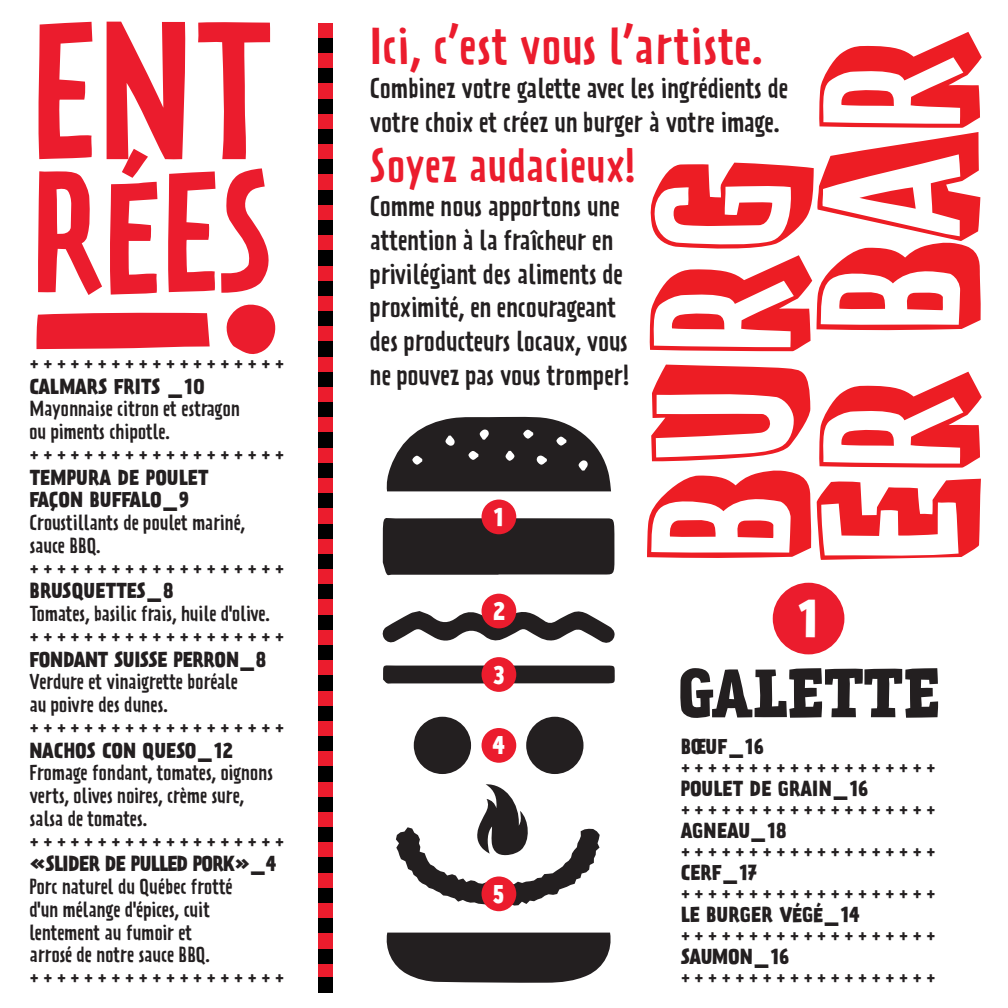
<style>
.page{position:relative;width:1008px;height:1008px;background:#fff}
.page>*{position:absolute;margin:0;border:0;box-sizing:border-box;transform-origin:0 0}
.t1{font:292.07px "Prater Sans One";color:#eb1c2d}
.t2{font:191.45px/169.6px "Prater Block One Back";letter-spacing:-.01em;color:#ed1d24}
.t3{font:173.08px "Prater Sans One";color:#eb1c2d}
.t4{font:152.08px "Prater Sans One";color:#eb1c2d}
.t5{font:700 61.07px "Prater Serif Two";color:#231f20}
.t6{font:700 46.9px "Prater Sans One";color:#fff}
.t7{font:45.68px "Prater Sans One";letter-spacing:.01em;color:#eb1c2d}
.t8{font:42.35px "Prater Sans One";letter-spacing:.01em;color:#eb1c2d}
.t9{font:25.38px/33.8px "Prater Sans One";letter-spacing:-.01em;color:#231f20}
.t10{font:700 22.75px "Prater Sans One";color:#fff}
.t11{font:19.25px/22.8px "Prater Sans One";letter-spacing:-.01em;color:#231f20}
.t12{font:700 19.25px/22.8px "Prater Sans One";letter-spacing:-.01em;color:#231f20}
.t13{font:700 19.25px "Prater Sans One";letter-spacing:-.035em;color:#231f20}
</style>
<div class="page">
<div style="left:318px;top:23px;width:15px;height:15px;background:#eb1c2d"></div>
<div style="left:318px;top:38px;width:15px;height:15px;background:#000"></div>
<div style="left:318px;top:53px;width:15px;height:16px;background:#eb1c2d"></div>
<div style="left:318px;top:69px;width:15px;height:15px;background:#000"></div>
<div style="left:318px;top:84px;width:15px;height:15px;background:#eb1c2d"></div>
<div style="left:318px;top:99px;width:15px;height:15px;background:#000"></div>
<div style="left:318px;top:114px;width:15px;height:15px;background:#eb1c2d"></div>
<div style="left:318px;top:129px;width:15px;height:16px;background:#000"></div>
<div style="left:318px;top:145px;width:15px;height:15px;background:#eb1c2d"></div>
<div style="left:318px;top:160px;width:15px;height:15px;background:#000"></div>
<div style="left:318px;top:175px;width:15px;height:15px;background:#eb1c2d"></div>
<div style="left:318px;top:190px;width:15px;height:15px;background:#000"></div>
<div style="left:318px;top:205px;width:15px;height:15px;background:#eb1c2d"></div>
<div style="left:318px;top:220px;width:15px;height:16px;background:#000"></div>
<div style="left:318px;top:236px;width:15px;height:15px;background:#eb1c2d"></div>
<div style="left:318px;top:251px;width:15px;height:15px;background:#000"></div>
<div style="left:318px;top:266px;width:15px;height:15px;background:#eb1c2d"></div>
<div style="left:318px;top:281px;width:15px;height:15px;background:#000"></div>
<div style="left:318px;top:296px;width:15px;height:15px;background:#eb1c2d"></div>
<div style="left:318px;top:311px;width:15px;height:16px;background:#000"></div>
<div style="left:318px;top:327px;width:15px;height:15px;background:#eb1c2d"></div>
<div style="left:318px;top:342px;width:15px;height:15px;background:#000"></div>
<div style="left:318px;top:357px;width:15px;height:15px;background:#eb1c2d"></div>
<div style="left:318px;top:372px;width:15px;height:15px;background:#000"></div>
<div style="left:318px;top:387px;width:15px;height:16px;background:#eb1c2d"></div>
<div style="left:318px;top:403px;width:15px;height:15px;background:#000"></div>
<div style="left:318px;top:418px;width:15px;height:15px;background:#eb1c2d"></div>
<div style="left:318px;top:433px;width:15px;height:15px;background:#000"></div>
<div style="left:318px;top:448px;width:15px;height:15px;background:#eb1c2d"></div>
<div style="left:318px;top:463px;width:15px;height:15px;background:#000"></div>
<div style="left:318px;top:478px;width:15px;height:16px;background:#eb1c2d"></div>
<div style="left:318px;top:494px;width:15px;height:15px;background:#000"></div>
<div style="left:318px;top:509px;width:15px;height:15px;background:#eb1c2d"></div>
<div style="left:318px;top:524px;width:15px;height:15px;background:#000"></div>
<div style="left:318px;top:539px;width:15px;height:15px;background:#eb1c2d"></div>
<div style="left:318px;top:554px;width:15px;height:15px;background:#000"></div>
<div style="left:318px;top:569px;width:15px;height:16px;background:#eb1c2d"></div>
<div style="left:318px;top:585px;width:15px;height:15px;background:#000"></div>
<div style="left:318px;top:600px;width:15px;height:15px;background:#eb1c2d"></div>
<div style="left:318px;top:615px;width:15px;height:15px;background:#000"></div>
<div style="left:318px;top:630px;width:15px;height:15px;background:#eb1c2d"></div>
<div style="left:318px;top:645px;width:15px;height:16px;background:#000"></div>
<div style="left:318px;top:661px;width:15px;height:15px;background:#eb1c2d"></div>
<div style="left:318px;top:676px;width:15px;height:15px;background:#000"></div>
<div style="left:318px;top:691px;width:15px;height:15px;background:#eb1c2d"></div>
<div style="left:318px;top:706px;width:15px;height:15px;background:#000"></div>
<div style="left:318px;top:721px;width:15px;height:15px;background:#eb1c2d"></div>
<div style="left:318px;top:736px;width:15px;height:16px;background:#000"></div>
<div style="left:318px;top:752px;width:15px;height:15px;background:#eb1c2d"></div>
<div style="left:318px;top:767px;width:15px;height:15px;background:#000"></div>
<div style="left:318px;top:782px;width:15px;height:15px;background:#eb1c2d"></div>
<div style="left:318px;top:797px;width:15px;height:15px;background:#000"></div>
<div style="left:318px;top:812px;width:15px;height:16px;background:#eb1c2d"></div>
<div style="left:318px;top:828px;width:15px;height:15px;background:#000"></div>
<div style="left:318px;top:843px;width:15px;height:15px;background:#eb1c2d"></div>
<div style="left:318px;top:858px;width:15px;height:15px;background:#000"></div>
<div style="left:318px;top:873px;width:15px;height:15px;background:#eb1c2d"></div>
<div style="left:318px;top:888px;width:15px;height:15px;background:#000"></div>
<div style="left:318px;top:903px;width:15px;height:16px;background:#eb1c2d"></div>
<div style="left:318px;top:919px;width:15px;height:15px;background:#000"></div>
<div style="left:318px;top:934px;width:15px;height:15px;background:#eb1c2d"></div>
<div style="left:318px;top:949px;width:15px;height:15px;background:#000"></div>
<div style="left:318px;top:964px;width:15px;height:15px;background:#eb1c2d"></div>
<div style="left:318px;top:978px;width:15px;height:15px;background:#000"></div>
<div style="left:773px;top:583px;width:71px;height:71px;background:#eb1c2d;border-radius:50%"></div>
<svg style="left:386px;top:416px;width:225px;height:75px"></svg>
<svg style="left:386px;top:933px;width:225px;height:50px;background:#393536"></svg>
<svg style="left:382px;top:609px;width:233px;height:34px"></svg>
<svg style="left:383px;top:663px;width:232px;height:21px;background:#464243"></svg>
<svg style="left:382px;top:510px;width:233px;height:66px;background:#423f40"></svg>
<div style="left:414px;top:717px;width:57px;height:57px;background:#231f20;border-radius:50%"></div>
<div style="left:526px;top:717px;width:58px;height:57px;background:#231f20;border-radius:50%"></div>
<svg style="left:396px;top:784px;width:204px;height:122px"></svg>
<div style="left:482px;top:500px;width:34px;height:34px;background:#eb1c2d;border-radius:50%"></div>
<div style="left:482px;top:594px;width:34px;height:34px;background:#eb1c2d;border-radius:50%"></div>
<div style="left:482px;top:657px;width:34px;height:35px;background:#eb1c2d;border-radius:50%"></div>
<div style="left:482px;top:728px;width:34px;height:35px;background:#eb1c2d;border-radius:50%"></div>
<div style="left:482px;top:876px;width:34px;height:35px;background:#eb1c2d;border-radius:50%"></div>
<h3 class="t3" style="left:29px;top:-10px;width:245px">ENT</h3>
<h3 class="t4" style="left:29px;top:143px;width:245px">RÉES</h3>
<h1 class="t1" style="left:-14px;top:364px;width:72px;rotate:-90deg">!</h1>
<p class="t11" style="left:29px;top:352px;width:257px">+++++++++++++++++++</p>
<p class="t12" style="left:29px;top:375px;width:177px">CALMARS FRITS _10</p>
<p class="t11" style="left:29px;top:398px;width:257px">Mayonnaise citron et estragon<br>ou piments chipotle. +++++++++++++++++++</p>
<p class="t12" style="left:29px;top:466px;width:181px">TEMPURA DE POULET<br>FAÇON BUFFALO_9</p>
<p class="t11" style="left:29px;top:512px;width:257px">Croustillants de poulet mariné, sauce BBQ. +++++++++++++++++++</p>
<p class="t12" style="left:29px;top:580px;width:146px">BRUSQUETTES_8</p>
<p class="t11" style="left:29px;top:603px;width:257px">Tomates, basilic frais, huile d'olive. +++++++++++++++++++</p>
<p class="t12" style="left:29px;top:648px;width:238px">FONDANT SUISSE PERRON_8</p>
<p class="t11" style="left:29px;top:671px;width:257px">Verdure et vinaigrette boréale<br>au poivre des dunes. +++++++++++++++++++</p>
<p class="t12" style="left:29px;top:739px;width:205px">NACHOS CON QUESO_12</p>
<p class="t11" style="left:29px;top:762px;width:257px">Fromage fondant, tomates, oignons verts, olives noires, crème sure,<br>salsa de tomates. +++++++++++++++++++</p>
<p class="t13" style="left:29px;top:852px;width:249px">«SLIDER DE PULLED PORK»_4</p>
<p class="t11" style="left:29px;top:876px;width:257px">Porc naturel du Québec frotté<br>d'un mélange d'épices, cuit lentement au fumoir et<br>arrosé de notre sauce BBQ. +++++++++++++++++++</p>
<h3 class="t7" style="left:370px;top:19px;width:394px">Ici, c’est vous l’artiste.</h3>
<h3 class="t9" style="left:370px;top:71px;width:420px">Combinez votre galette avec les ingrédients de votre choix et créez un burger à votre image.</h3>
<h3 class="t8" style="left:370px;top:141px;width:267px">Soyez audacieux!</h3>
<h3 class="t9" style="left:370px;top:190px;width:261px">Comme nous apportons une attention à la fraîcheur en privilégiant des aliments de proximité, en encourageant des producteurs locaux, vous ne pouvez pas vous tromper!</h3>
<h2 class="t2" style="left:642px;top:567px;width:538px;rotate:-90deg">BURG<br>ER BAR</h2>
<p class="t10" style="left:494px;top:502px;width:12px">1</p>
<p class="t10" style="left:493px;top:597px;width:14px">2</p>
<p class="t10" style="left:493px;top:660px;width:13px">3</p>
<p class="t10" style="left:493px;top:731px;width:14px">4</p>
<p class="t10" style="left:493px;top:879px;width:13px">5</p>
<h3 class="t6" style="left:798px;top:589px;width:24px">1</h3>
<h3 class="t5" style="left:678px;top:650px;width:263px">GALETTE</h3>
<p class="t12" style="left:681px;top:735px;width:85px">BŒUF_16</p>
<p class="t11" style="left:681px;top:756px;width:257px">+++++++++++++++++++</p>
<p class="t12" style="left:681px;top:777px;width:189px">POULET DE GRAIN_16</p>
<p class="t11" style="left:681px;top:798px;width:257px">+++++++++++++++++++</p>
<p class="t12" style="left:681px;top:819px;width:107px">AGNEAU_18</p>
<p class="t11" style="left:681px;top:840px;width:257px">+++++++++++++++++++</p>
<p class="t12" style="left:681px;top:861px;width:78px">CERF_17</p>
<p class="t11" style="left:681px;top:882px;width:257px">+++++++++++++++++++</p>
<p class="t12" style="left:681px;top:903px;width:181px">LE BURGER VÉGÉ_14</p>
<p class="t11" style="left:681px;top:924px;width:257px">+++++++++++++++++++</p>
<p class="t12" style="left:681px;top:945px;width:110px">SAUMON_16</p>
<p class="t11" style="left:681px;top:966px;width:257px">+++++++++++++++++++</p>
</div>
